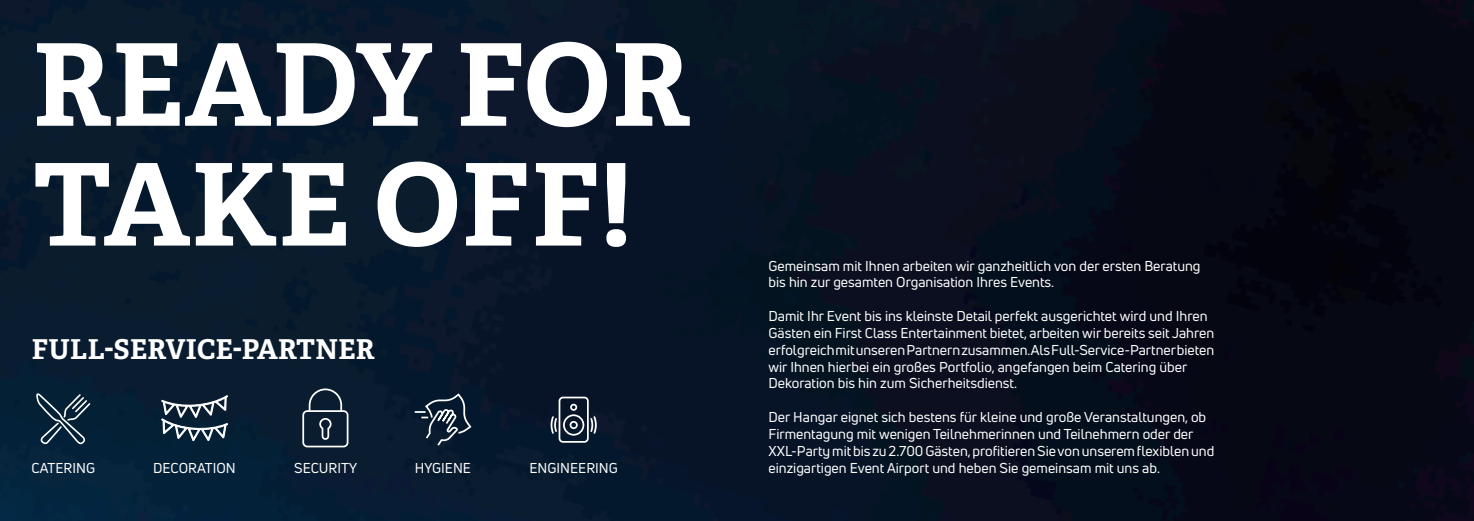
<style>
.page{position:relative;width:1474px;height:521px;background:#fff}
.page>*{position:absolute;margin:0;border:0;box-sizing:border-box;transform-origin:0 0}
.t1{font:700 113.92px/119.8px "Adelle";letter-spacing:.01em;color:#fff}
.t2{font:700 27.39px "Adelle";letter-spacing:.01em;color:#fff}
.t3{font:14px/16.8px "Uni Neue";color:#fff}
</style>
<div class="page">
<img style="left:0;top:0;width:1473px;height:521px">
<svg style="left:550px;top:396px;width:47px;height:48px;background:#404c5b"></svg>
<svg style="left:161px;top:395px;width:67px;height:51px"></svg>
<svg style="left:413px;top:392px;width:59px;height:55px;background:#27394a"></svg>
<div style="left:302px;top:410px;width:46px;height:37px;border:2px solid #fff;border-radius:4px"></div>
<svg style="left:308px;top:384px;width:35px;height:57px;background:#29394a"></svg>
<svg style="left:35px;top:393px;width:57px;height:52px;background:#2a4255"></svg>
<h1 class="t1" style="left:33px;top:26px;width:659px">READY FOR<br>TAKE OFF!</h1>
<h2 class="t2" style="left:32px;top:332px;width:344px">FULL-SERVICE-PARTNER</h2>
<p class="t3" style="left:32px;top:459px;width:65px">CATERING</p>
<p class="t3" style="left:153px;top:459px;width:84px">DECORATION</p>
<p class="t3" style="left:294px;top:459px;width:64px">SECURITY</p>
<p class="t3" style="left:415px;top:459px;width:58px">HYGIENE</p>
<p class="t3" style="left:529px;top:459px;width:90px">ENGINEERING</p>
<p class="t3" style="left:768px;top:257px;width:433px">Gemeinsam mit Ihnen arbeiten wir ganzheitlich von der ersten Beratung bis hin zur gesamten Organisation Ihres Events.</p>
<p class="t3" style="left:768px;top:307px;width:447px">Damit Ihr Event bis ins kleinste Detail perfekt ausgerichtet wird und Ihren Gästen ein First Class Entertainment bietet, arbeiten wir bereits seit Jahren erfolgreich mit unseren Partnern zusammen. Als Full-Service-Partner bieten wir Ihnen hierbei ein großes Portfolio, angefangen beim Catering über Dekoration bis hin zum Sicherheitsdienst.</p>
<p class="t3" style="left:768px;top:408px;width:447px">Der Hangar eignet sich bestens für kleine und große Veranstaltungen, ob Firmentagung mit wenigen Teilnehmerinnen und Teilnehmern oder der XXL-Party mit bis zu 2.700 Gästen, profitieren Sie von unserem flexiblen und einzigartigen Event Airport und heben Sie gemeinsam mit uns ab.</p>
</div>
